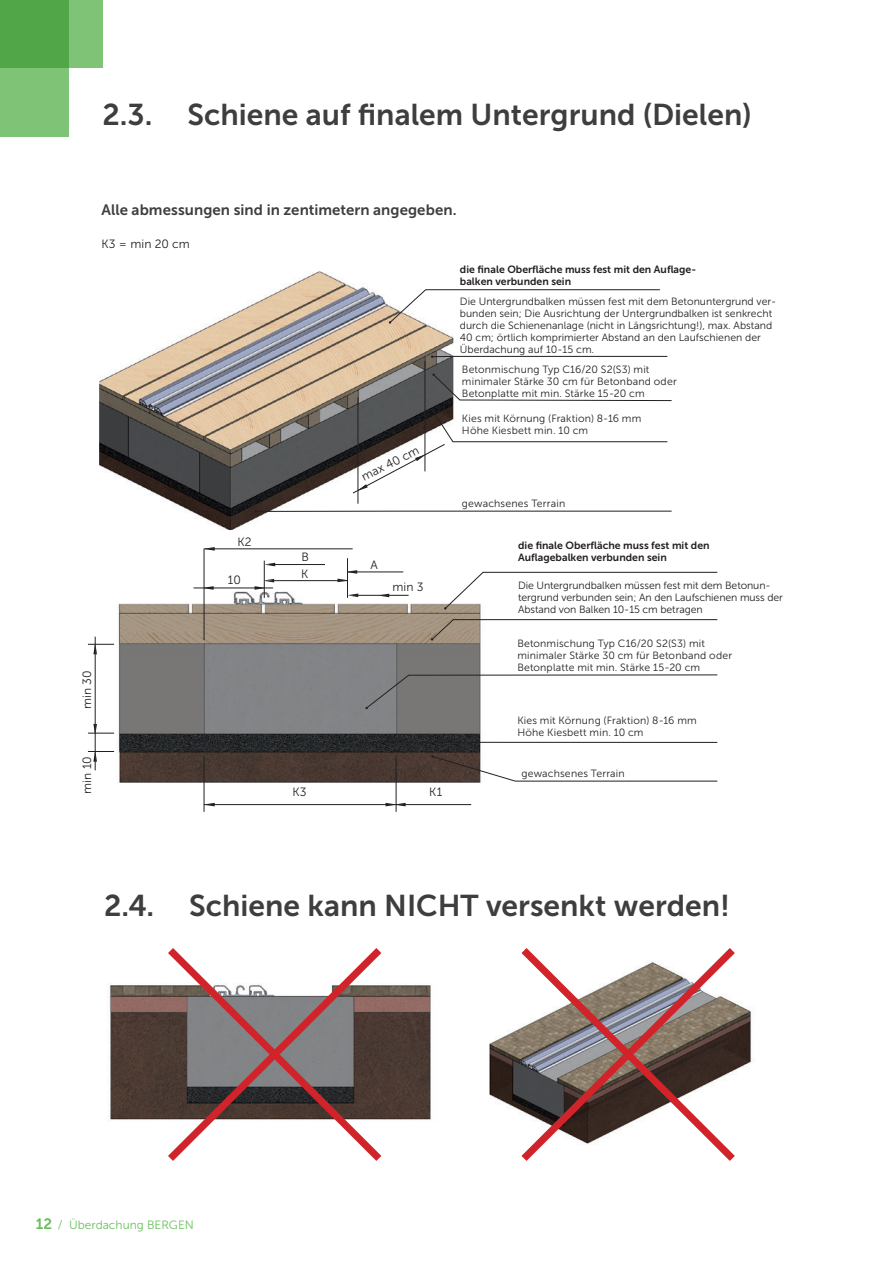
<style>
.page{position:relative;width:893px;height:1263px;background:#fff}
.page>*{position:absolute;margin:0;border:0;box-sizing:border-box;transform-origin:0 0}
.h2_Header{font:30px "Museo Sans 700";color:#3e3e3f}
.t1{font:15px "Museo Sans 700";letter-spacing:.005em;color:#3e3e3f}
.t2{font:12.15px "Museo Sans 300";color:#231f20}
.t3{font:12px "Museo Sans 300";letter-spacing:.01em;color:#231f20}
.t4{font:12px "Museo Sans 300";color:#6abf5d}
.t5{font:10.5px/12px "Museo Sans 300";color:#231f20}
.t6{font:10.5px/12px "Museo Sans 700";color:#231f20}
.s1{font-family:"Museo Sans 700";font-size:15px}
</style>
<div class="page">
<div style="left:0;top:0;width:103px;height:68px;background:#7fc376"></div>
<svg style="left:0;top:0;width:69px;height:137px;background:#68b55e"></svg>
<img style="left:489px;top:1006px;width:263px;height:101px">
<img style="left:109px;top:985px;width:322px;height:135px">
<svg style="left:160px;top:948px;width:229px;height:213px"></svg>
<svg style="left:514px;top:948px;width:228px;height:213px"></svg>
<img style="left:101px;top:576px;width:388px;height:220px">
<img style="left:99px;top:271px;width:355px;height:259px">
<div style="left:216px;top:573px;width:37px;height:13px;background:#fff"></div>
<div style="left:219px;top:787px;width:161px;height:13px;background:#fff"></div>
<hr style="left:360px;top:742px;width:357px;height:1px;background:#231f20">
<svg style="left:431px;top:755px;width:287px;height:27px"></svg>
<svg style="left:444px;top:572px;width:274px;height:38px"></svg>
<svg style="left:431px;top:619px;width:287px;height:22px"></svg>
<svg style="left:365px;top:674px;width:353px;height:35px"></svg>
<div style="left:517px;top:637px;width:232px;height:35px;background:#fff"></div>
<svg style="left:389px;top:289px;width:271px;height:35px"></svg>
<svg style="left:431px;top:355px;width:237px;height:3px"></svg>
<svg style="left:432px;top:373px;width:240px;height:28px"></svg>
<svg style="left:255px;top:510px;width:417px;height:3px"></svg>
<hr style="left:396px;top:756px;width:1px;height:56px;background:#231f20">
<hr style="left:204px;top:756px;width:1px;height:56px;background:#231f20">
<hr style="left:204px;top:804px;width:267px;height:1px;background:#231f20">
<svg style="left:205px;top:803px;width:10px;height:3px"></svg>
<div style="left:402px;top:787px;width:68px;height:13px;background:#fff"></div>
<svg style="left:386px;top:803px;width:20px;height:3px"></svg>
<hr style="left:264px;top:561px;width:1px;height:37px;background:#231f20">
<hr style="left:204px;top:548px;width:1px;height:92px;background:#231f20">
<hr style="left:194px;top:588px;width:79px;height:1px;background:#231f20">
<svg style="left:204px;top:586px;width:10px;height:4px"></svg>
<hr style="left:269px;top:564px;width:56px;height:1px;background:#231f20">
<svg style="left:265px;top:563px;width:10px;height:3px"></svg>
<hr style="left:204px;top:549px;width:149px;height:1px;background:#231f20">
<svg style="left:205px;top:547px;width:10px;height:4px"></svg>
<div style="left:281px;top:567px;width:48px;height:13px;background:#fff"></div>
<hr style="left:272px;top:580px;width:76px;height:1px;background:#231f20">
<svg style="left:255px;top:579px;width:19px;height:11px"></svg>
<hr style="left:347px;top:558px;width:1px;height:40px;background:#231f20">
<hr style="left:347px;top:572px;width:56px;height:1px;background:#231f20">
<svg style="left:337px;top:570px;width:20px;height:12px"></svg>
<div style="left:386px;top:580px;width:44px;height:13px;background:#fff"></div>
<hr style="left:353px;top:595px;width:56px;height:1px;background:#231f20">
<svg style="left:379px;top:594px;width:10px;height:3px"></svg>
<svg style="left:348px;top:593px;width:10px;height:4px"></svg>
<hr style="left:95px;top:637px;width:1px;height:133px;background:#231f20">
<svg style="left:88px;top:724px;width:26px;height:10px"></svg>
<svg style="left:88px;top:644px;width:26px;height:10px"></svg>
<svg style="left:88px;top:751px;width:26px;height:11px"></svg>
<div style="left:462px;top:361px;width:230px;height:36px;background:#fff"></div>
<div style="left:460px;top:294px;width:317px;height:59px;background:#fff"></div>
<hr style="left:358px;top:397px;width:1px;height:107px;background:#231f20">
<svg style="left:353px;top:410px;width:315px;height:83px"></svg>
<hr style="left:425px;top:361px;width:1px;height:110px;background:#231f20">
<p class="h2_Header" style="left:103px;top:97px;width:651px">2.3. Schiene auf finalem Untergrund (Dielen)</p>
<p class="t1" style="left:102px;top:202px;width:357px">Alle abmessungen sind in zentimetern angegeben.</p>
<p class="t3" style="left:102px;top:238px;width:90px">K3 = min 20 cm</p>
<p class="t6" style="left:460px;top:263px;width:238px">die finale Oberfläche muss fest mit den Auflage&shy;balken verbunden sein</p>
<p class="t5" style="left:460px;top:295px;width:318px">Die Untergrundbalken müssen fest mit dem Betonuntergrund ver&shy;bunden sein; Die Ausrichtung der Untergrundbalken ist senkrecht durch die Schienenanlage (nicht in Längsrichtung!), max. Abstand 40 cm; örtlich komprimierter Abstand an den Laufschienen der Überdachung auf 10-15 cm.</p>
<p class="t5" style="left:462px;top:364px;width:216px">Betonmischung Typ C16/20 S2(S3) mit minimaler Stärke 30 cm für Betonband oder<br>Betonplatte mit min. Stärke 15-20 cm</p>
<p class="t3" style="left:81px;top:709px;width:40px;rotate:-90deg">min 30</p>
<p class="t3" style="left:81px;top:794px;width:39px;rotate:-90deg">min 10</p>
<p class="t3" style="left:237px;top:535px;width:16px">K2</p>
<p class="t3" style="left:228px;top:573px;width:15px">10</p>
<p class="t3" style="left:301px;top:550px;width:9px">B</p>
<p class="t3" style="left:301px;top:567px;width:9px">K</p>
<p class="t3" style="left:293px;top:785px;width:16px">K3</p>
<p class="t2" style="left:359px;top:472px;width:64px;rotate:-27deg">max 40 cm</p>
<p class="t3" style="left:371px;top:558px;width:9px">A</p>
<p class="t3" style="left:392px;top:581px;width:33px">min 3</p>
<p class="t3" style="left:429px;top:785px;width:15px">K1</p>
<p class="t5" style="left:462px;top:412px;width:181px">Kies mit Körnung (Fraktion) 8-16 mm<br>Höhe Kiesbett min. 10 cm</p>
<p class="t5" style="left:462px;top:497px;width:105px">gewachsenes Terrain</p>
<p class="t6" style="left:518px;top:540px;width:193px">die finale Oberfläche muss fest mit den<br>Auflagebalken verbunden sein</p>
<p class="t5" style="left:518px;top:580px;width:266px">Die Untergrundbalken müssen fest mit dem Betonun&shy;tergrund verbunden sein; An den Laufschienen muss der<br>Abstand von Balken 10-15 cm betragen</p>
<p class="t5" style="left:517px;top:637px;width:216px">Betonmischung Typ C16/20 S2(S3) mit minimaler Stärke 30 cm für Betonband oder<br>Betonplatte mit min. Stärke 15-20 cm</p>
<p class="t5" style="left:517px;top:715px;width:181px">Kies mit Körnung (Fraktion) 8-16 mm<br>Höhe Kiesbett min. 10 cm</p>
<p class="t5" style="left:521px;top:767px;width:105px">gewachsenes Terrain</p>
<p class="h2_Header" style="left:104px;top:889px;width:627px">2.4. Schiene kann NICHT versenkt werden!</p>
<p class="t4" style="left:36px;top:1218px;width:160px"><span class="s1">12</span> / Überdachung BERGEN</p>
</div>
